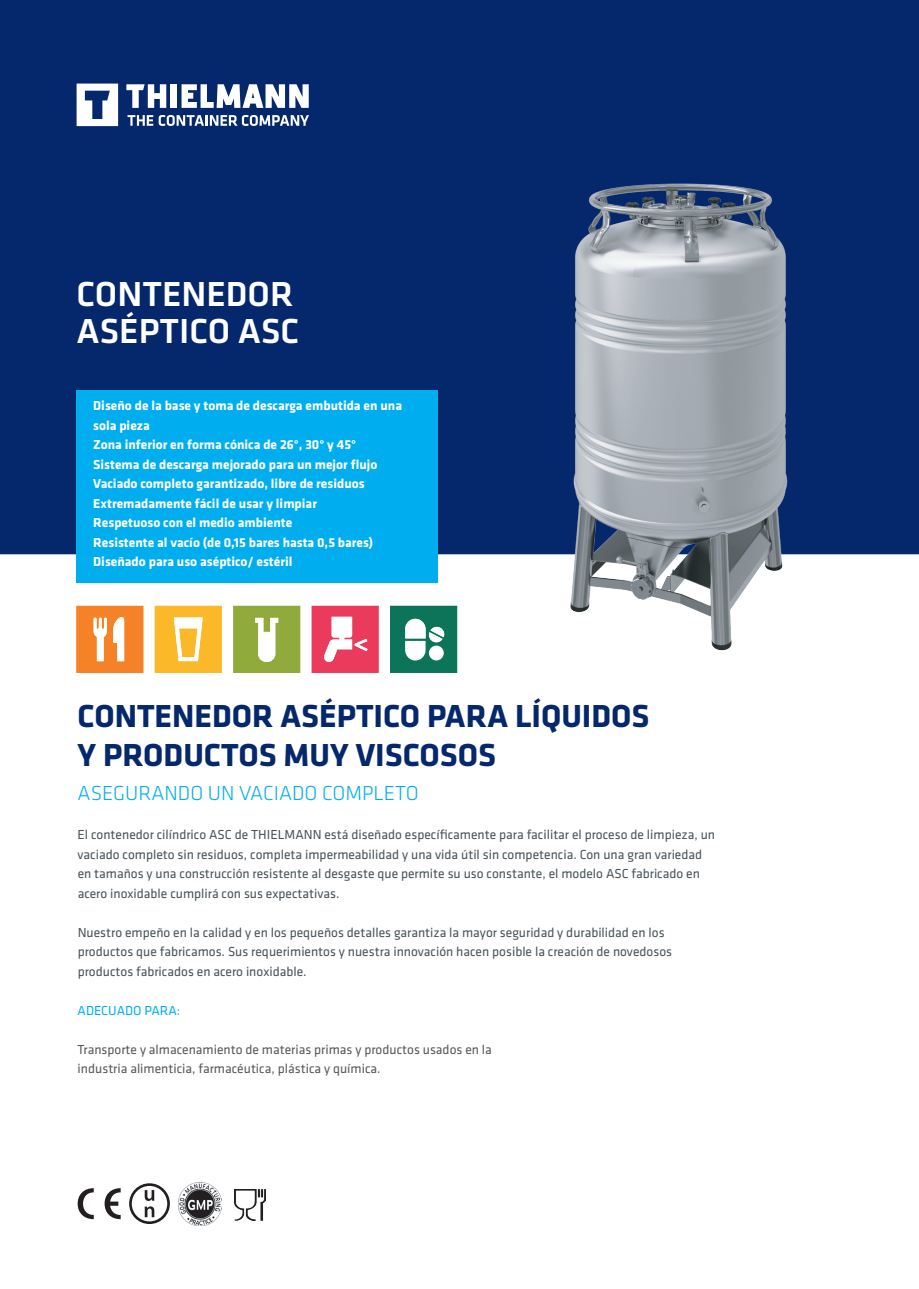
<style>
.page{position:relative;width:919px;height:1289px;background:#fff}
.page>*{position:absolute;margin:0;border:0;box-sizing:border-box;transform-origin:0 0}
.t1{font:500 36px/37.5px "Klavika";color:#fff}
.t2{font:700 33px/39px "Klavika";color:#04286b}
.t3{font:300 21px "Klavika";color:#00aeef}
.t4{font:13.5px/19.5px "Klavika";color:#475359}
.t5{font:700 13.5px/19.5px "Klavika";color:#fff}
.t6{font:13.5px/19.5px "Klavika";color:#57585a}
.t7{font:13.5px "Klavika";color:#00aeef}
</style>
<div class="page">
<div style="left:0;top:0;width:918px;height:554px;background:#04286b"></div>
<svg style="left:77px;top:84px;width:41px;height:42px"></svg>
<svg style="left:126px;top:84px;width:40px;height:24px"></svg>
<div style="left:171px;top:84px;width:6px;height:24px;background:#fff"></div>
<svg style="left:181px;top:84px;width:128px;height:24px"></svg>
<svg style="left:127px;top:115px;width:26px;height:11px"></svg>
<svg style="left:159px;top:115px;width:150px;height:11px"></svg>
<img style="left:235px;top:1189px;width:30px;height:31px">
<svg style="left:129px;top:1183px;width:41px;height:40px"></svg>
<img style="left:178px;top:1182px;width:43px;height:43px">
<div style="left:76px;top:390px;width:362px;height:193px;background:#00aeef"></div>
<svg style="left:155px;top:605px;width:67px;height:68px;background:#fbc248"></svg>
<svg style="left:233px;top:605px;width:67px;height:68px;background:#a2b85a"></svg>
<svg style="left:311px;top:605px;width:68px;height:68px"></svg>
<svg style="left:76px;top:605px;width:67px;height:68px"></svg>
<svg style="left:390px;top:605px;width:67px;height:68px"></svg>
<img style="left:489px;top:149px;width:383px;height:502px">
<svg style="left:78px;top:1188px;width:16px;height:31px"></svg>
<svg style="left:105px;top:1188px;width:16px;height:31px"></svg>
<h1 class="t1" style="left:77px;top:274px;width:224px">CONTENEDOR<br>ASÉPTICO ASC</h1>
<p class="t5" style="left:93px;top:395px;width:310px">Diseño de la base y toma de descarga embutida en una sola pieza<br>Zona inferior en forma cónica de 26°, 30° y 45° Sistema de descarga mejorado para un mejor flujo Vaciado completo garantizado, libre de residuos Extremadamente fácil de usar y limpiar<br>Respetuoso con el medio ambiente<br>Resistente al vacío (de 0,15 bares hasta 0,5 bares)<br>Diseñado para uso aséptico/ estéril</p>
<h2 class="t2" style="left:78px;top:695px;width:573px">CONTENEDOR ASÉPTICO PARA LÍQUIDOS<br>Y PRODUCTOS MUY VISCOSOS</h2>
<h3 class="t3" style="left:78px;top:780px;width:342px">ASEGURANDO UN VACIADO COMPLETO</h3>
<p class="t4" style="left:78px;top:824px;width:639px">El contenedor cilíndrico ASC de THIELMANN está diseñado específicamente para facilitar el proceso de limpieza, un vaciado completo sin residuos, completa impermeabilidad y una vida útil sin competencia. Con una gran variedad en tamaños y una construcción resistente al desgaste que permite su uso constante, el modelo ASC fabricado en acero inoxidable cumplirá con sus expectativas.</p>
<p class="t4" style="left:78px;top:922px;width:596px">Nuestro empeño en la calidad y en los pequeños detalles garantiza la mayor seguridad y durabilidad en los productos que fabricamos. Sus requerimientos y nuestra innovación hacen posible la creación de novedosos productos fabricados en acero inoxidable.</p>
<p class="t7" style="left:78px;top:1001px;width:104px">ADECUADO PARA:</p>
<p class="t6" style="left:78px;top:1039px;width:416px">Transporte y almacenamiento de materias primas y productos usados en la industria alimenticia, farmacéutica, plástica y química.</p>
</div>
